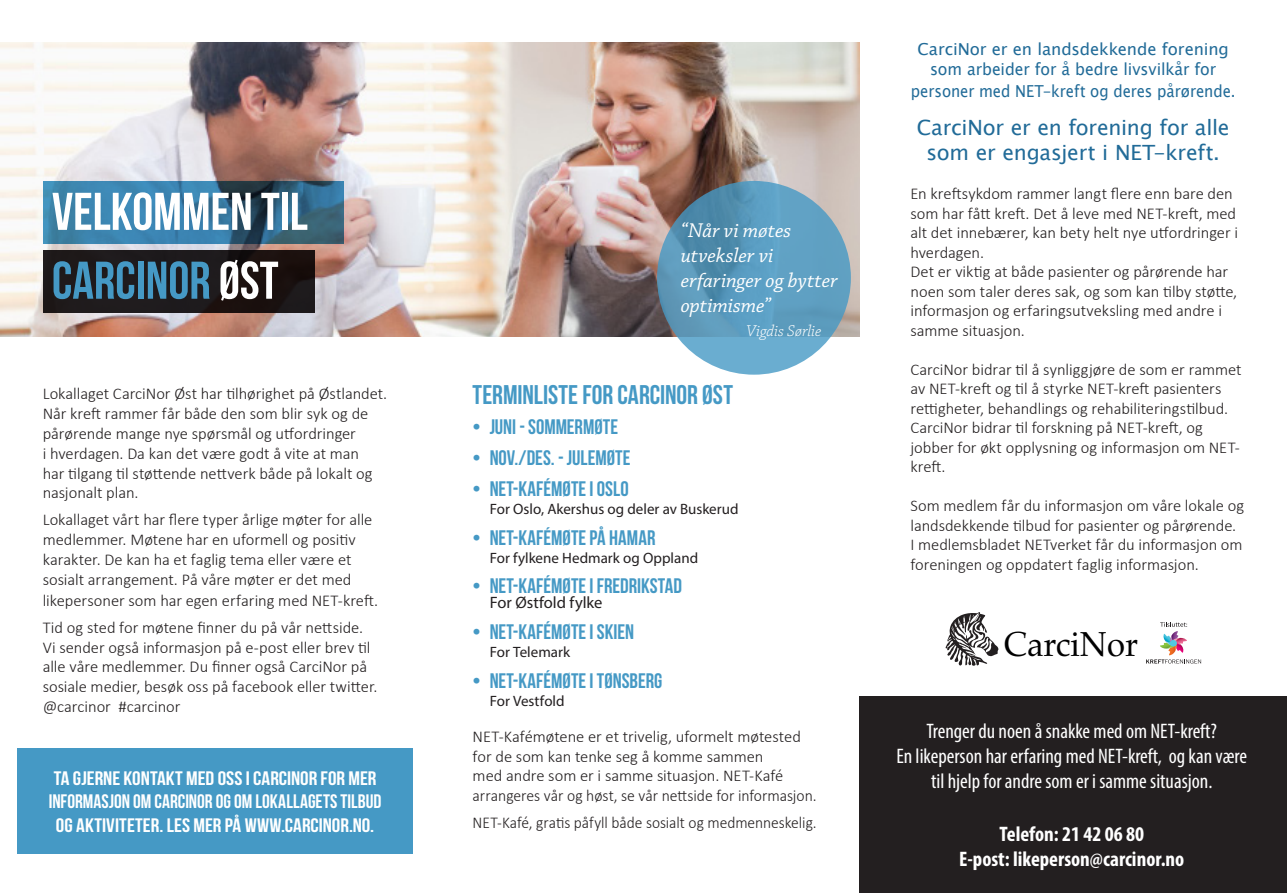
<style>
.page{position:relative;width:1287px;height:893px;background:#fff}
.page>*{position:absolute;margin:0;border:0;box-sizing:border-box;transform-origin:0 0}
.t1{font:52.95px "Bebas Neue";color:#fff}
.t2{font:52.95px "Bebas Neue";color:#4599c5}
.t3{font:34.5px "Palatino";color:#000001;scale:.95 1}
.t4{font:27px "Bebas Neue";color:#4599c5}
.t5{font:21px "Bebas Neue";color:#4599c5}
.t6{font:condensed 21px "Myriad Pro";color:#fff}
.t7{font:21px/25.2px "Lucida Sans Unicode";letter-spacing:-.01em;color:#216b98;text-align:center}
.t8{font:italic 21px/25.2px "Chaparral Pro";letter-spacing:-.005em;color:#fff}
.t9{font:700 condensed 21px "Myriad Pro";color:#fff}
.t10{font:19.5px/23.4px "Bebas Neue";color:#fff;text-align:center;scale:1.1 1}
.t11{font:300 16.5px/19.5px "Calibri";letter-spacing:-.005em;color:#231f20}
.t12{font:16.5px/19.8px "Lucida Sans Unicode";letter-spacing:-.005em;color:#216b98;text-align:center}
.t13{font:300 16.5px "Calibri";letter-spacing:-.005em;color:#231f20;scale:.94 1}
.t14{font:16.5px "Lucida Sans Unicode";letter-spacing:-.005em;color:#216b98;scale:.9 1}
.t15{font:16.5px "Myriad Pro";color:#231f20}
.t16{font:italic 300 16.5px "Chaparral Pro";letter-spacing:-.005em;color:#fff}
.t17{font:15px "Myriad Pro";color:#231f20}
.s1{color:#fff}
</style>
<div class="page">
<div style="left:17px;top:748px;width:396px;height:106px;background:#4599c5"></div>
<img style="left:0;top:42px;width:859px;height:295px">
<div style="left:43px;top:250px;width:272px;height:63px;background:linear-gradient(to right,#1f1c1e,#1a1211)"></div>
<svg style="left:43px;top:181px;width:300px;height:63px;background:#367296"></svg>
<div style="left:859px;top:696px;width:427px;height:197px;background:#231f20"></div>
<svg style="left:657px;top:181px;width:193px;height:194px;background:#5c9cbe"></svg>
<svg style="left:945px;top:612px;width:53px;height:54px"></svg>
<svg style="left:1146px;top:622px;width:54px;height:42px"></svg>
<p class="t1" style="left:52px;top:183px;width:257px">VELKOMMEN TIL</p>
<p class="t2" style="left:52px;top:251px;width:228px">CARCINOR <span class="s1">ØST</span></p>
<p class="t11" style="left:43px;top:383px;width:346px">Lokallaget CarciNor Øst har tilhørighet på Østlandet.</p>
<p class="t11" style="left:43px;top:403px;width:331px">Når kreft rammer får både den som blir syk og de pårørende mange nye spørsmål og utfordringer<br>i hverdagen. Da kan det være godt å vite at man har tilgang til støttende nettverk både på lokalt og nasjonalt plan.</p>
<p class="t11" style="left:43px;top:509px;width:337px;line-height:20.1px">Lokallaget vårt har flere typer årlige møter for alle medlemmer. Møtene har en uformell og positiv karakter. De kan ha et faglig tema eller være et sosialt arrangement. På våre møter er det med likepersoner som har egen erfaring med NET-kreft.</p>
<p class="t11" style="left:43px;top:617px;width:336px">Tid og sted for møtene finner du på vår nettside.<br>Vi sender også informasjon på e-post eller brev til alle våre medlemmer. Du finner også CarciNor på sosiale medier, besøk oss på facebook eller twitter.</p>
<p class="t11" style="left:43px;top:696px;width:139px">@carcinor #carcinor</p>
<p class="t10" style="left:49px;top:766px;width:304px">TA GJERNE KONTAKT MED OSS I CARCINOR FOR MER<br>INFORMASJON OM CARCINOR OG OM LOKALLAGETS TILBUD<br>OG AKTIVITETER. LES MER PÅ WWW.CARCINOR.NO.</p>
<p class="t8" style="left:680px;top:218px;width:158px">“Når vi møtes utveksler vi erfaringer og bytter optimisme”</p>
<p class="t16" style="left:746px;top:322px;width:76px">Vigdis Sørlie</p>
<p class="t4" style="left:472px;top:379px;width:262px">TERMINLISTE FOR CARCINOR ØST</p>
<p class="t5" style="left:472px;top:415px;width:147px">• JUNI - SOMMERMØTE</p>
<p class="t5" style="left:472px;top:446px;width:159px">• NOV./DES. - JULEMØTE</p>
<p class="t5" style="left:472px;top:477px;width:158px">• NET-KAFÉMØTE I OSLO</p>
<p class="t17" style="left:489px;top:499px;width:250px">For Oslo, Akershus og deler av Buskerud</p>
<p class="t5" style="left:472px;top:526px;width:184px">• NET-KAFÉMØTE PÅ HAMAR</p>
<p class="t17" style="left:489px;top:548px;width:210px">For fylkene Hedmark og Oppland</p>
<p class="t5" style="left:472px;top:574px;width:211px">• NET-KAFÉMØTE I FREDRIKSTAD</p>
<p class="t15" style="left:489px;top:593px;width:114px">For Østfold fylke</p>
<p class="t5" style="left:472px;top:620px;width:163px">• NET-KAFÉMØTE I SKIEN</p>
<p class="t17" style="left:489px;top:643px;width:82px">For Telemark</p>
<p class="t5" style="left:472px;top:669px;width:191px">• NET-KAFÉMØTE I TØNSBERG</p>
<p class="t17" style="left:489px;top:691px;width:76px">For Vestfold</p>
<p class="t11" style="left:472px;top:726px;width:345px">NET-Kafémøtene er et trivelig, uformelt møtested for de som kan tenke seg å komme sammen<br>med andre som er i samme situasjon. NET-Kafé arrangeres vår og høst, se vår nettside for informasjon.</p>
<p class="t13" style="left:472px;top:812px;width:367px">NET-Kafé, gratis påfyll både sosialt og medmenneskelig.</p>
<p class="t12" style="left:917px;top:40px;width:313px">CarciNor er en landsdekkende forening som arbeider for å bedre livsvilkår for</p>
<p class="t14" style="left:910px;top:78px;width:362px">personer med NET-kreft og deres pårørende.</p>
<p class="t7" style="left:916px;top:115px;width:314px">CarciNor er en forening for alle som er engasjert i NET-kreft.</p>
<p class="t11" style="left:910px;top:183px;width:329px">En kreftsykdom rammer langt flere enn bare den som har fått kreft. Det å leve med NET-kreft, med alt det innebærer, kan bety helt nye utfordringer i hverdagen.</p>
<p class="t11" style="left:910px;top:261px;width:328px">Det er viktig at både pasienter og pårørende har noen som taler deres sak, og som kan tilby støtte, informasjon og erfaringsutveksling med andre i samme situasjon.</p>
<p class="t11" style="left:910px;top:359px;width:333px">CarciNor bidrar til å synliggjøre de som er rammet av NET-kreft og til å styrke NET-kreft pasienters rettigheter, behandlings og rehabiliteringstilbud.</p>
<p class="t11" style="left:910px;top:417px;width:331px">CarciNor bidrar til forskning på NET-kreft, og jobber for økt opplysning og informasjon om NET&shy;kreft.</p>
<p class="t11" style="left:910px;top:495px;width:335px">Som medlem får du informasjon om våre lokale og landsdekkende tilbud for pasienter og pårørende.<br>I medlemsbladet NETverket får du informasjon om foreningen og oppdatert faglig informasjon.</p>
<p class="t3" style="left:1003px;top:615px;width:143px">CarciNor</p>
<p class="t6" style="left:926px;top:718px;width:292px">Trenger du noen å snakke med om NET-kreft?</p>
<p class="t6" style="left:896px;top:743px;width:352px">En likeperson har erfaring med NET-kreft, og kan være</p>
<p class="t6" style="left:931px;top:769px;width:283px">til hjelp for andre som er i samme situasjon.</p>
<p class="t9" style="left:999px;top:821px;width:146px">Telefon: 21 42 06 80</p>
<p class="t9" style="left:959px;top:846px;width:226px">E-post: likeperson@carcinor.no</p>
</div>
